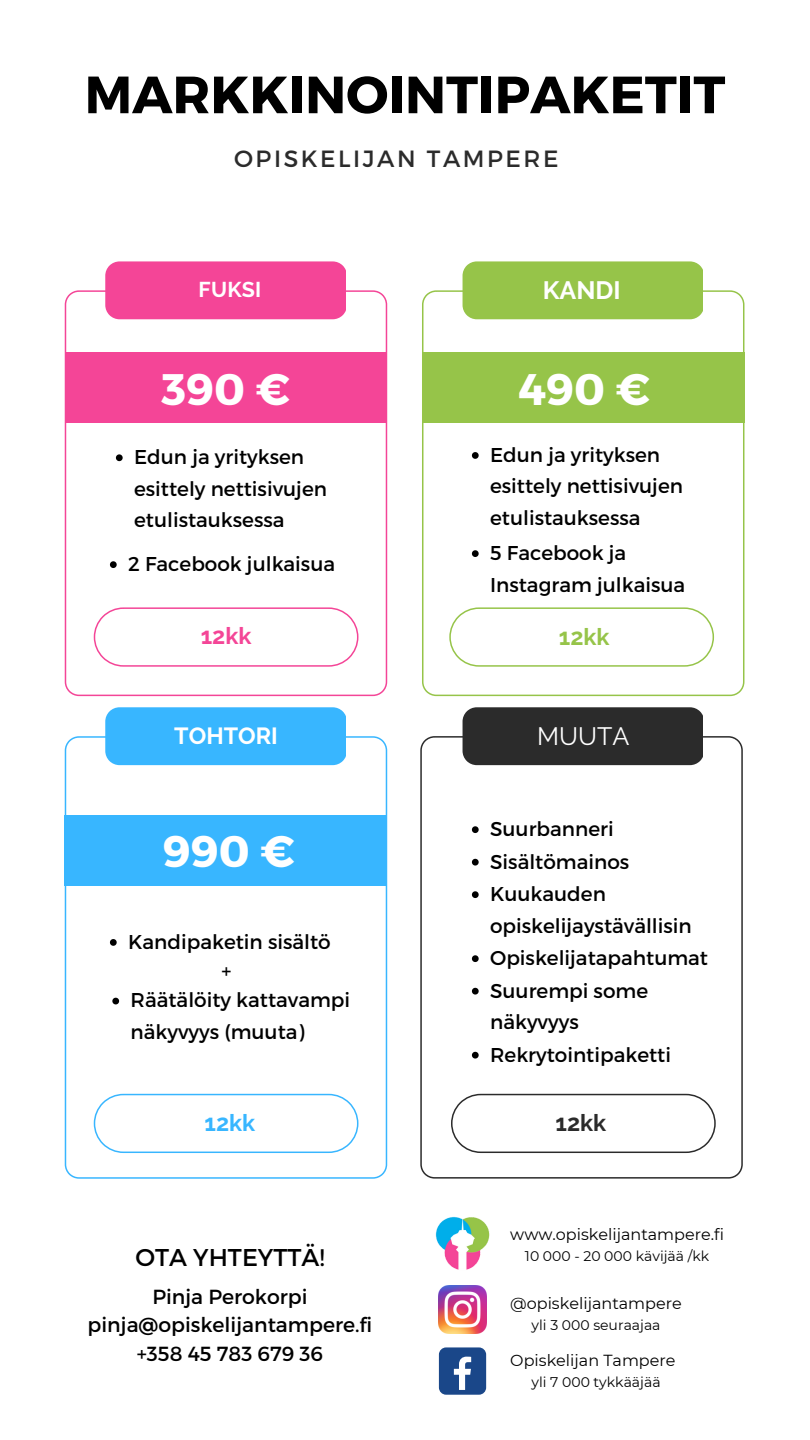
<style>
.page{position:relative;width:810px;height:1440px;background:#fff}
.page>*{position:absolute;margin:0;border:0;box-sizing:border-box;transform-origin:0 0}
.t1{font:700 52.3px "Montserrat";color:#000}
.t2{font:700 44.2px "Montserrat";color:#fff}
.t3{font:700 25.1px "Raleway";color:#fff}
.t4{font:25.1px "Raleway";color:#fff}
.t5{font:24.3px "Montserrat";color:#000}
.t6{font:23.5px "Montserrat";letter-spacing:.11em;color:#2b2b2b}
.t7{font:700 23.3px "Raleway";color:#fff}
.t8{font:700 23.3px "Raleway";color:#38b6ff}
.t9{font:700 23.3px "Raleway";color:#2b2b2b}
.t10{font:700 23.3px "Raleway";color:#f44597}
.t11{font:700 23.3px "Raleway";color:#96c449}
.t12{font:700 21.4px "Raleway";letter-spacing:.01em;color:#fff}
.t13{font:20.4px/28.4px "Montserrat";color:#000;text-align:center}
.t14{font:20px/31.5px "Montserrat";color:#000}
.t15{font:16px "Montserrat";color:#000}
.t16{font:14px "Montserrat";color:#000}
</style>
<div class="page">
<svg style="left:65px;top:290px;width:322px;height:406px"></svg>
<div style="left:105px;top:261px;width:240px;height:58px;background:#f44597"></div>
<svg style="left:422px;top:290px;width:322px;height:406px"></svg>
<div style="left:463px;top:261px;width:240px;height:58px;background:#96c449"></div>
<svg style="left:65px;top:736px;width:322px;height:443px"></svg>
<div style="left:105px;top:707px;width:240px;height:58px;background:#38b6ff"></div>
<svg style="left:420px;top:736px;width:323px;height:443px"></svg>
<div style="left:463px;top:707px;width:240px;height:58px;background:#2b2b2b"></div>
<svg style="left:94px;top:1094px;width:264px;height:59px"></svg>
<svg style="left:451px;top:1094px;width:265px;height:59px"></svg>
<svg style="left:94px;top:607px;width:264px;height:60px"></svg>
<svg style="left:449px;top:607px;width:265px;height:60px"></svg>
<div style="left:65px;top:352px;width:322px;height:71px;background:#f44597"></div>
<div style="left:423px;top:352px;width:321px;height:71px;background:#96c449"></div>
<div style="left:65px;top:815px;width:321px;height:70px;background:#38b6ff"></div>
<img style="left:439px;top:1286px;width:47px;height:47px">
<div style="left:439px;top:1347px;width:47px;height:48px;background:#1a4789;border-radius:7px"></div>
<svg style="left:454px;top:1357px;width:17px;height:33px"></svg>
<img style="left:435px;top:1216px;width:55px;height:70px">
<svg style="left:116px;top:454px;width:7px;height:7px"></svg>
<svg style="left:110px;top:561px;width:7px;height:7px"></svg>
<svg style="left:472px;top:452px;width:7px;height:7px"></svg>
<svg style="left:472px;top:550px;width:7px;height:7px"></svg>
<svg style="left:472px;top:826px;width:7px;height:7px"></svg>
<svg style="left:110px;top:939px;width:7px;height:7px"></svg>
<svg style="left:112px;top:998px;width:7px;height:6px"></svg>
<svg style="left:472px;top:859px;width:7px;height:7px"></svg>
<svg style="left:472px;top:891px;width:7px;height:7px"></svg>
<svg style="left:472px;top:955px;width:7px;height:7px"></svg>
<svg style="left:472px;top:988px;width:7px;height:7px"></svg>
<svg style="left:472px;top:1052px;width:7px;height:7px"></svg>
<h1 class="t1" style="left:85px;top:61px;width:642px">MARKKINOINTIPAKETIT</h1>
<p class="t6" style="left:234px;top:143px;width:326px">OPISKELIJAN TAMPERE</p>
<p class="t12" style="left:199px;top:277px;width:64px">FUKSI</p>
<p class="t3" style="left:543px;top:276px;width:79px">KANDI</p>
<h2 class="t2" style="left:162px;top:361px;width:130px">390 €</h2>
<h2 class="t2" style="left:518px;top:361px;width:133px">490 €</h2>
<p class="t14" style="left:134px;top:440px;width:194px">Edun ja yrityksen esittely nettisivujen etulistauksessa</p>
<p class="t14" style="left:128px;top:547px;width:208px">2 Facebook julkaisua</p>
<p class="t14" style="left:490px;top:438px;width:194px">Edun ja yrityksen esittely nettisivujen etulistauksessa</p>
<p class="t14" style="left:490px;top:536px;width:197px">5 Facebook ja<br>Instagram julkaisua</p>
<p class="t10" style="left:201px;top:622px;width:52px">12kk</p>
<p class="t11" style="left:559px;top:623px;width:52px">12kk</p>
<p class="t7" style="left:174px;top:722px;width:105px">TOHTORI</p>
<p class="t4" style="left:537px;top:721px;width:94px">MUUTA</p>
<h2 class="t2" style="left:163px;top:823px;width:133px">990 €</h2>
<p class="t14" style="left:128px;top:925px;width:204px">Kandipaketin sisältö</p>
<p class="t14" style="left:221px;top:954px;width:11px">+</p>
<p class="t14" style="left:131px;top:984px;width:221px">Räätälöity kattavampi näkyvyys (muuta)</p>
<p class="t14" style="left:490px;top:812px;width:125px">Suurbanneri</p>
<p class="t14" style="left:490px;top:844px;width:219px;line-height:32.2px">Sisältömainos<br>Kuukauden opiskelijaystävällisin<br>Opiskelijatapahtumat<br>Suurempi some näkyvyys<br>Rekrytointipaketti</p>
<p class="t8" style="left:205px;top:1109px;width:52px">12kk</p>
<p class="t9" style="left:556px;top:1109px;width:52px">12kk</p>
<p class="t5" style="left:135px;top:1241px;width:191px">OTA YHTEYTTÄ!</p>
<p class="t13" style="left:88px;top:1282px;width:286px">Pinja Perokorpi pinja@opiskelijantampere.fi +358 45 783 679 36</p>
<p class="t15" style="left:510px;top:1224px;width:215px">www.opiskelijantampere.fi</p>
<p class="t16" style="left:525px;top:1247px;width:186px">10 000 - 20 000 kävijää /kk</p>
<p class="t15" style="left:510px;top:1293px;width:173px">@opiskelijantampere</p>
<p class="t16" style="left:532px;top:1316px;width:130px">yli 3 000 seuraajaa</p>
<p class="t15" style="left:510px;top:1350px;width:167px">Opiskelijan Tampere</p>
<p class="t16" style="left:532px;top:1373px;width:131px">yli 7 000 tykkääjää</p>
</div>
